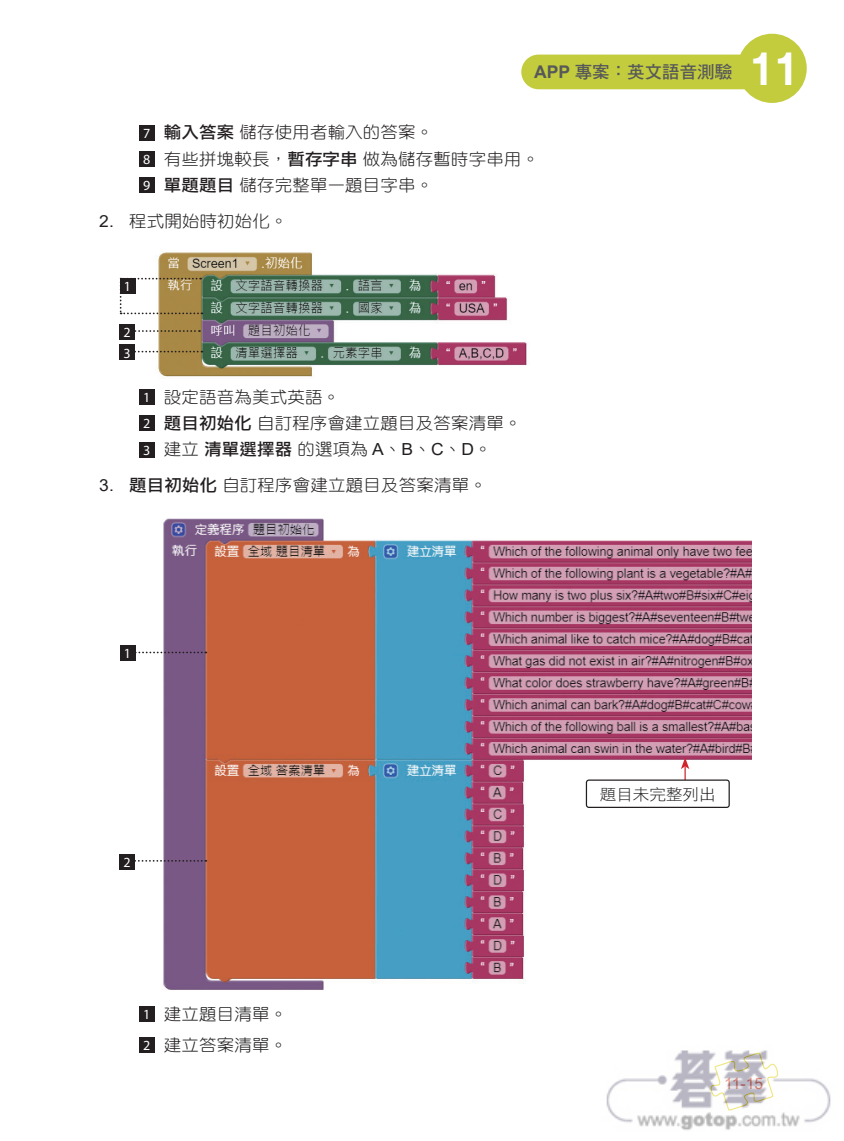
<style>
.page{position:relative;width:844px;height:1141px;background:#fff}
.page>*{position:absolute;margin:0;border:0;box-sizing:border-box;transform-origin:0 0}
.t1{font:700 45.5px "Cisco";color:#fff;scale:.9 1}
.t2{font:17.5px "DF Hei Std W7";color:#57585a}
.t3{font:16.62px/26.2px "DF Yuan Std W3";letter-spacing:.01em;color:#231f20;scale:1.05 1}
.t4{font:15.75px "DF Hei Std W3";color:#231f20;scale:1.05 1}
.t5{font:15.75px "Arial";color:#e47862}
.t6{font:14px/20.7px "Myriad Pro";color:#fff}
.s1{font-family:"Arial";font-weight:700}
.s2{font-family:"Myriad Pro";font-size:14px;color:#fff}
.s3{font-family:"DF Li Hei Std W5"}
.s4{font-family:"Arial"}
</style>
<div class="page">
<div style="left:521px;top:55px;width:263px;height:34px;background:#c2cc3d;border-radius:17px"></div>
<div style="left:737px;top:34px;width:69px;height:69px;background:#c2cc3d;border-radius:50%"></div>
<div style="left:139px;top:125px;width:16px;height:16px;background:#231f20"></div>
<div style="left:139px;top:151px;width:16px;height:16px;background:#231f20"></div>
<div style="left:139px;top:178px;width:16px;height:15px;background:#231f20"></div>
<img style="left:156px;top:252px;width:371px;height:125px">
<svg style="left:120px;top:278px;width:82px;height:36px"></svg>
<div style="left:120px;top:278px;width:15px;height:15px;background:#231f20"></div>
<svg style="left:135px;top:330px;width:65px;height:2px"></svg>
<div style="left:119px;top:324px;width:16px;height:16px;background:#231f20"></div>
<svg style="left:135px;top:351px;width:67px;height:1px"></svg>
<div style="left:119px;top:345px;width:16px;height:15px;background:#231f20"></div>
<div style="left:139px;top:389px;width:16px;height:16px;background:#231f20"></div>
<div style="left:139px;top:416px;width:16px;height:15px;background:#231f20"></div>
<div style="left:139px;top:442px;width:16px;height:15px;background:#231f20"></div>
<img style="left:157px;top:518px;width:593px;height:472px">
<svg style="left:135px;top:860px;width:71px;height:2px"></svg>
<div style="left:119px;top:854px;width:16px;height:15px;background:#231f20"></div>
<svg style="left:135px;top:652px;width:71px;height:1px"></svg>
<div style="left:120px;top:646px;width:15px;height:15px;background:#231f20"></div>
<svg style="left:680px;top:757px;width:9px;height:22px"></svg>
<div style="left:586px;top:780px;width:143px;height:27px;background:#fff;border-radius:2px"></div>
<div style="left:585px;top:779px;width:144px;height:29px;border:1px solid #231f20;border-radius:2px"></div>
<div style="left:139px;top:1006px;width:16px;height:16px;background:#231f20"></div>
<div style="left:139px;top:1038px;width:16px;height:15px;background:#231f20"></div>
<img style="left:606px;top:1050px;width:225px;height:81px">
<p class="t2" style="left:534px;top:62px;width:200px"><span class="s1">APP</span> 專案：英文語音測驗</p>
<h1 class="t1" style="left:748px;top:41px;width:58px">11</h1>
<p class="t3" style="left:143px;top:119px;width:378px"><span class="s2">7</span> <span class="s3">輸入答案</span>儲存使用者輸入的答案。<br><span class="s2">8</span> 有些拼塊較長，<span class="s3">暫存字串</span>做為儲存暫時字串用。<br><span class="s2">9</span> <span class="s3">單題題目</span>儲存完整單一題目字串。</p>
<p class="t3" style="left:99px;top:208px;width:181px"><span class="s4">2.</span> 程式開始時初始化。</p>
<p class="t6" style="left:124px;top:275px;width:9px">1</p>
<p class="t6" style="left:123px;top:322px;width:9px">2<br>3</p>
<p class="t3" style="left:143px;top:383px;width:362px"><span class="s2">1</span> 設定語音為美式英語。<br><span class="s2">2</span> <span class="s3">題目初始化</span>自訂程序會建立題目及答案清單。<br><span class="s2">3</span> 建立<span class="s3">清單選擇器</span>的選項為 <span class="s4">A</span>、<span class="s4">B</span>、<span class="s4">C</span>、<span class="s4">D</span>。</p>
<p class="t3" style="left:99px;top:472px;width:370px"><span class="s4">3.</span> <span class="s3">題目初始化</span>自訂程序會建立題目及答案清單。</p>
<p class="t6" style="left:124px;top:643px;width:9px">1</p>
<p class="t6" style="left:123px;top:851px;width:9px">2</p>
<p class="t3" style="left:143px;top:998px;width:138px;line-height:31.2px"><span class="s2">1</span> 建立題目清單。<br><span class="s2">2</span> 建立答案清單。</p>
<p class="t4" style="left:599px;top:786px;width:112px">題目未完整列出</p>
<p class="t5" style="left:724px;top:1073px;width:41px">11-15</p>
</div>
